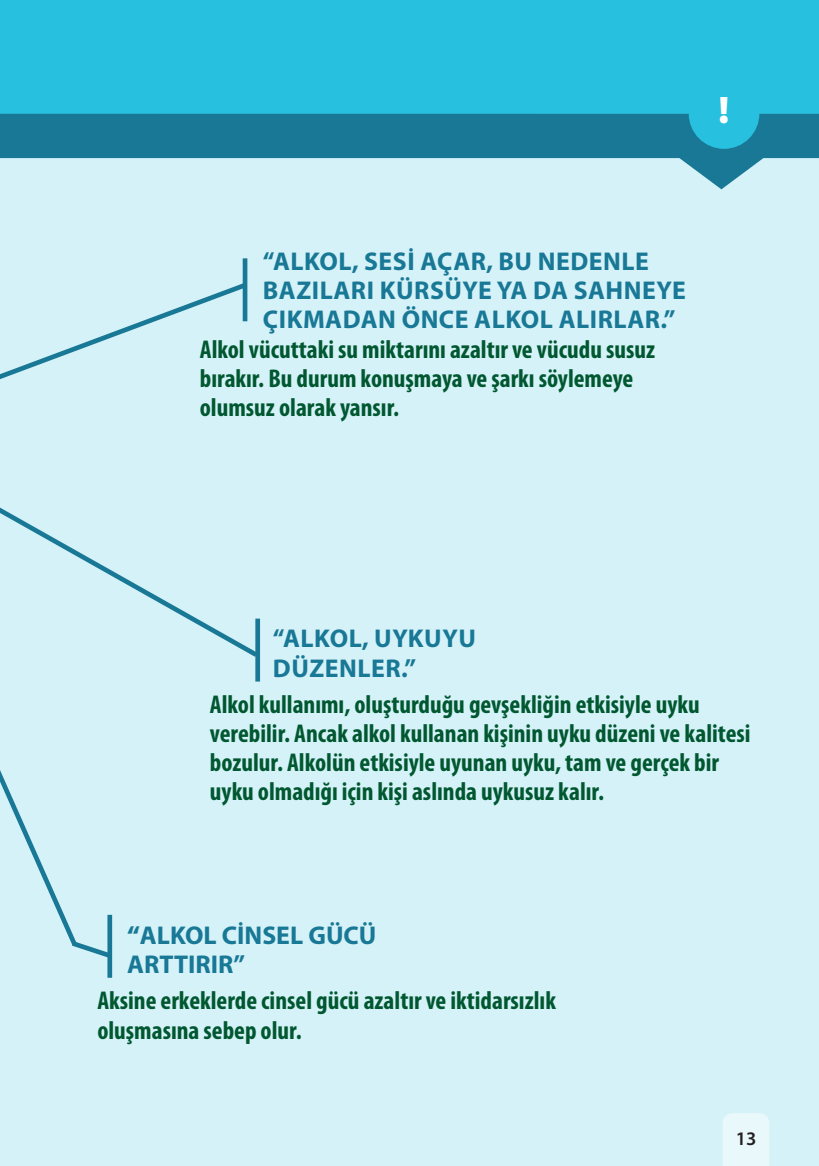
<style>
.page{position:relative;width:819px;height:1166px;background:#d4f2f8}
.page>*{position:absolute;margin:0;border:0;box-sizing:border-box;transform-origin:0 0}
.t1{font:900 38.5px "Myriad Pro";color:#fff}
.t2{font:700 condensed 25.72px/29.2px "Myriad Pro";color:#005730}
.t3{font:700 25.72px/29.2px "Myriad Pro";letter-spacing:.02em;color:#187896}
.t4{font:700 25.72px/29.2px "Myriad Pro";color:#187896}
.t5{font:600 19.25px "Myriad Pro";color:#231f20}
.s1{font-weight:900}
</style>
<div class="page">
<div style="left:723px;top:1113px;width:46px;height:53px;background:#e9f8fb"></div>
<svg style="left:0;top:114px;width:819px;height:75px;fill:#187896"></svg>
<div style="left:0;top:0;width:819px;height:114px;background:#27c0de"></div>
<div style="left:688px;top:78px;width:71px;height:71px;background:#27c0de;border-radius:50%"></div>
<svg style="left:0;top:507px;width:255px;height:150px"></svg>
<svg style="left:0;top:279px;width:248px;height:100px"></svg>
<div style="left:255px;top:618px;width:5px;height:63px;background:#187896"></div>
<hr style="left:243px;top:258px;width:4px;height:63px;background:#187896">
<div style="left:107px;top:915px;width:5px;height:63px;background:#187896"></div>
<svg style="left:0;top:516px;width:115px;height:445px"></svg>
<h1 class="t1" style="left:718px;top:90px;width:12px">!</h1>
<p class="t3" style="left:263px;top:247px;width:424px">“ALKOL, SESİ AÇAR, BU NEDENLE<br>BAZILARI KÜRSÜYE YA DA SAHNEYE<br>ÇIKMADAN ÖNCE ALKOL ALIRLAR.”</p>
<p class="t2" style="left:200px;top:337px;width:457px">Alkol vücuttaki su miktarını azaltır ve vücudu susuz bırakır. Bu durum konuşmaya ve şarkı söylemeye olumsuz olarak yansır.</p>
<p class="t3" style="left:273px;top:624px;width:204px">“ALKOL, UYKUYU<br>DÜZENLER.”</p>
<p class="t2" style="left:210px;top:692px;width:542px">Alkol kullanımı, oluşturduğu gevşekliğin etkisiyle uyku verebilir. Ancak alkol kullanan kişinin uyku düzeni ve kalitesi bozulur. Alkolün etkisiyle uyunan uyku, tam ve gerçek bir uyku olmadığı için kişi aslında uykusuz kalır.</p>
<p class="t4" style="left:127px;top:921px;width:251px"><span class="s1">“</span>ALKOL CİNSEL GÜCÜ<br>ARTTIRIR”</p>
<p class="t2" style="left:97px;top:988px;width:460px">Aksine erkeklerde cinsel gücü azaltır ve iktidarsızlık oluşmasına sebep olur.</p>
<p class="t5" style="left:735px;top:1129px;width:22px">13</p>
</div>
